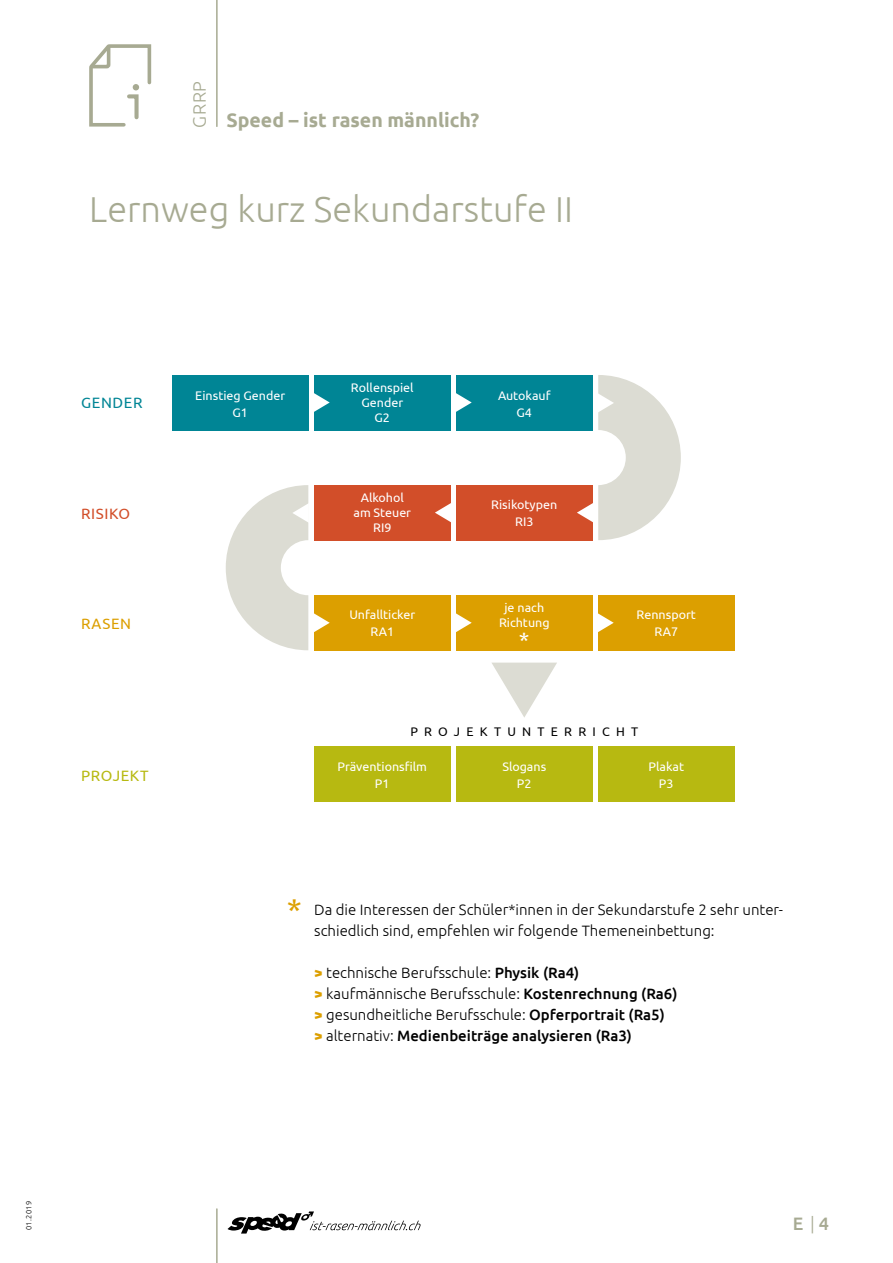
<style>
.page{position:relative;width:893px;height:1263px;background:#fff}
.page>*{position:absolute;margin:0;border:0;box-sizing:border-box;transform-origin:0 0}
.t1{font:300 36px "Ubuntu";color:#a7aa92}
.t2{font:31.5px "Ubuntu";color:#dc9f00}
.t3{font:22.2px "Ubuntu";color:#fff}
.t4{font:700 19.5px "Ubuntu";color:#a7aa92}
.t5{font:300 18px "Ubuntu";color:#a7aa92}
.t6{font:500 18px "Ubuntu";color:#a7aa92}
.t7{font:300 15px/21px "Ubuntu";color:#000}
.t8{font:15px "Ubuntu";letter-spacing:.04em;color:#b7b911}
.t9{font:15px "Ubuntu";letter-spacing:.04em;color:#008595}
.t10{font:15px "Ubuntu";letter-spacing:.04em;color:#d24e29}
.t11{font:15px "Ubuntu";letter-spacing:.05em;color:#dc9f00}
.t12{font:12.45px/16.6px "Ubuntu";color:#fff;text-align:center}
.t13{font:12.45px "Ubuntu";letter-spacing:.5em;color:#000}
.t14{font:300 7.5px "Ubuntu";letter-spacing:.04em;color:#000}
.s1{font-weight:700;color:#dc9f00}
.s2{font-weight:500}
.s3{font-weight:300}
</style>
<div class="page">
<hr style="left:216px;top:0;width:2px;height:126px;background:#a7aa92">
<hr style="left:216px;top:1209px;width:2px;height:54px;background:#a7aa92">
<svg style="left:227px;top:1211px;width:194px;height:22px"></svg>
<svg style="left:89px;top:44px;width:63px;height:83px"></svg>
<div style="left:172px;top:375px;width:136px;height:55px;background:#008595"></div>
<div style="left:314px;top:375px;width:136px;height:55px;background:#008595"></div>
<div style="left:314px;top:485px;width:136px;height:55px;background:#d24e29"></div>
<div style="left:314px;top:595px;width:136px;height:55px;background:#dc9f00"></div>
<div style="left:314px;top:747px;width:136px;height:55px;background:#b7b911"></div>
<div style="left:456px;top:375px;width:136px;height:55px;background:#008595"></div>
<svg style="left:492px;top:663px;width:65px;height:55px"></svg>
<div style="left:456px;top:595px;width:136px;height:55px;background:#dc9f00"></div>
<div style="left:456px;top:485px;width:136px;height:55px;background:#d24e29"></div>
<div style="left:456px;top:747px;width:136px;height:55px;background:#b7b911"></div>
<div style="left:598px;top:595px;width:136px;height:55px;background:#dc9f00"></div>
<div style="left:598px;top:747px;width:136px;height:55px;background:#b7b911"></div>
<svg style="left:456px;top:393px;width:16px;height:19px"></svg>
<svg style="left:435px;top:503px;width:16px;height:19px"></svg>
<svg style="left:314px;top:393px;width:16px;height:19px"></svg>
<svg style="left:577px;top:375px;width:104px;height:165px"></svg>
<svg style="left:226px;top:485px;width:104px;height:165px"></svg>
<svg style="left:456px;top:613px;width:16px;height:19px"></svg>
<svg style="left:598px;top:613px;width:16px;height:19px"></svg>
<p class="t5" style="left:188px;top:128px;width:48px;rotate:-90deg">GRRP</p>
<h3 class="t4" style="left:226px;top:108px;width:254px">Speed – ist rasen männlich?</h3>
<h1 class="t1" style="left:89px;top:188px;width:485px">Lernweg kurz Sekundarstufe II</h1>
<p class="t9" style="left:81px;top:393px;width:63px">GENDER</p>
<p class="t10" style="left:81px;top:504px;width:51px">RISIKO</p>
<p class="t11" style="left:81px;top:614px;width:51px">RASEN</p>
<p class="t8" style="left:81px;top:766px;width:69px">PROJEKT</p>
<p class="t12" style="left:195px;top:387px;width:91px">Einstieg Gender<br>G1</p>
<p class="t12" style="left:351px;top:379px;width:64px;line-height:15.3px">Rollenspiel<br>Gender<br>G2</p>
<p class="t12" style="left:353px;top:489px;width:59px;line-height:15.3px">Alkohol am Steuer<br>RI9</p>
<p class="t12" style="left:349px;top:606px;width:67px">Unfallticker<br>RA1</p>
<p class="t12" style="left:498px;top:387px;width:54px">Autokauf<br>G4</p>
<p class="t12" style="left:491px;top:496px;width:67px">Risikotypen<br>RI3</p>
<p class="t12" style="left:499px;top:599px;width:52px;line-height:15.3px">je nach<br>Richtung</p>
<h3 class="t3" style="left:519px;top:627px;width:12px">*</h3>
<p class="t12" style="left:637px;top:606px;width:61px">Rennsport<br>RA7</p>
<p class="t13" style="left:410px;top:724px;width:229px">PROJEKTUNTERRICHT</p>
<p class="t12" style="left:338px;top:758px;width:91px">Präventionsfilm<br>P1</p>
<p class="t12" style="left:502px;top:758px;width:45px">Slogans<br>P2</p>
<p class="t12" style="left:648px;top:758px;width:37px">Plakat<br>P3</p>
<h2 class="t2" style="left:287px;top:890px;width:17px">*</h2>
<p class="t7" style="left:314px;top:899px;width:470px">Da die Interessen der Schüler*innen in der Sekundarstufe 2 sehr unter&shy;schiedlich sind, empfehlen wir folgende Themeneinbettung:</p>
<p class="t7" style="left:314px;top:962px;width:365px"><span class="s1">&gt;</span> technische Berufsschule: <span class="s2">Physik (Ra4)<br></span><span class="s1">&gt;</span> kaufmännische Berufsschule: <span class="s2">Kostenrechnung (Ra6) </span><span class="s1">&gt;</span> gesundheitliche Berufsschule: <span class="s2">Opferportrait (Ra5)<br></span><span class="s1">&gt;</span> alternativ: <span class="s2">Medienbeiträge analysieren (Ra3)</span></p>
<p class="t14" style="left:24px;top:1230px;width:31px;rotate:-90deg">01.2019</p>
<p class="t6" style="left:793px;top:1212px;width:38px">E <span class="s3">|</span> 4</p>
</div>
